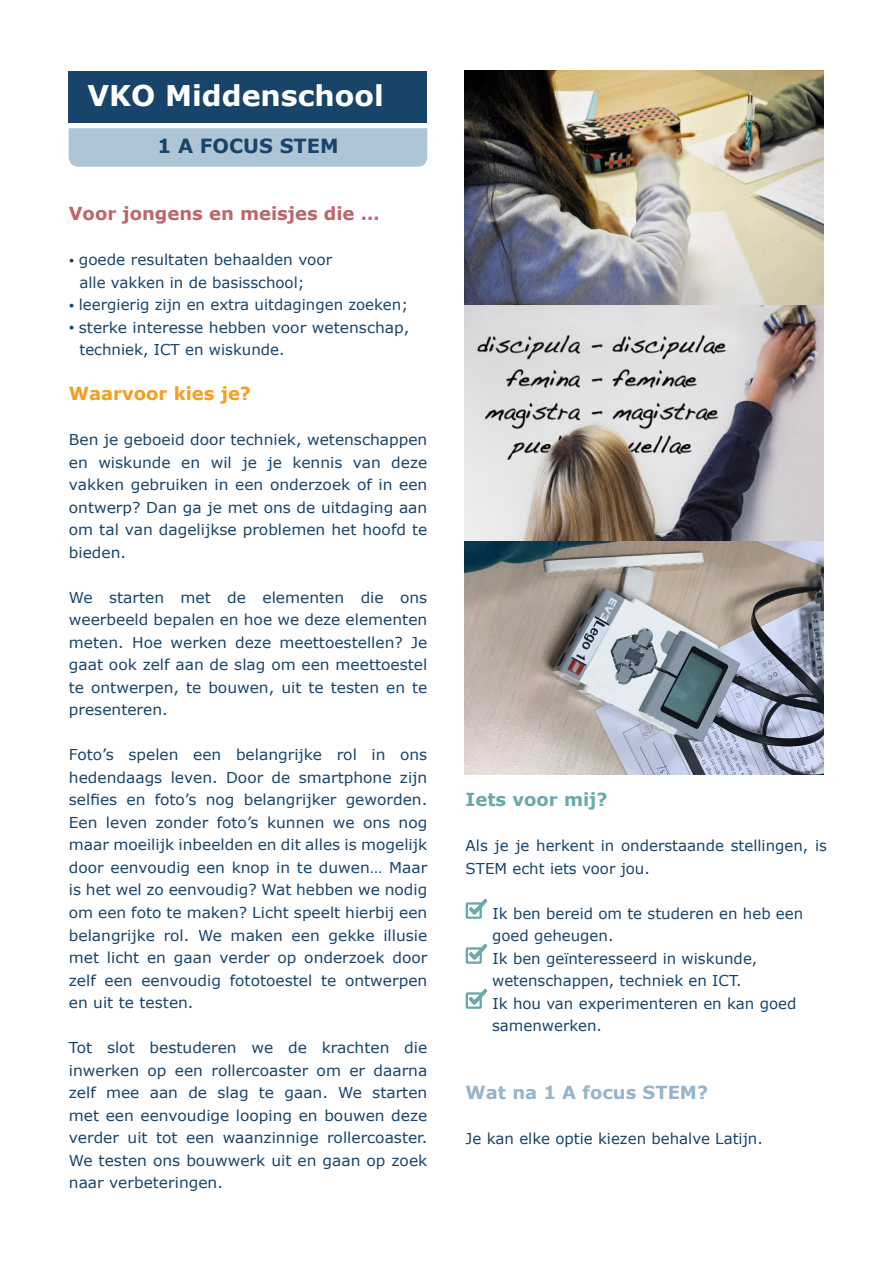
<style>
.page{position:relative;width:893px;height:1263px;background:#fff}
.page>*{position:absolute;margin:0;border:0;box-sizing:border-box;transform-origin:0 0}
.t1{font:700 28.5px "Verdana";color:#fff}
.t2{font:700 19.5px "Verdana";color:#184469}
.t3{font:700 18px "Verdana";color:#bc666c}
.t4{font:700 18px "Verdana";color:#96b5ca}
.t5{font:700 18px "Verdana";color:#f3a020}
.t6{font:700 18px "Verdana";color:#69a9aa}
.t7{font:15px/22.5px "Verdana";color:#184469;text-align:justify}
.t8{font:15px "Verdana";color:#184469;scale:1.04 1}
.s1{font-size:10.5px}
</style>
<div class="page">
<div style="left:69px;top:128px;width:358px;height:39px;background:#aec5d6"></div>
<div style="left:69px;top:71px;width:358px;height:51px;background:#184469"></div>
<svg style="left:466px;top:898px;width:22px;height:21px"></svg>
<svg style="left:466px;top:943px;width:22px;height:21px"></svg>
<svg style="left:466px;top:988px;width:22px;height:21px"></svg>
<img style="left:464px;top:71px;width:359px;height:703px">
<p class="t1" style="left:87px;top:76px;width:298px">VKO Middenschool</p>
<p class="t2" style="left:158px;top:132px;width:182px">1 A FOCUS STEM</p>
<p class="t3" style="left:69px;top:201px;width:312px">Voor jongens en meisjes die …</p>
<p class="t7" style="left:69px;top:249px;width:265px"><span class="s1">•</span> goede resultaten behaalden voor</p>
<p class="t7" style="left:79px;top:271px;width:227px">alle vakken in de basisschool;</p>
<p class="t7" style="left:69px;top:294px;width:341px"><span class="s1">•</span> leergierig zijn en extra uitdagingen zoeken;</p>
<p class="t8" style="left:69px;top:317px;width:329px"><span class="s1">•</span> sterke interesse hebben voor wetenschap,</p>
<p class="t7" style="left:79px;top:339px;width:207px">techniek, ICT en wiskunde.</p>
<p class="t5" style="left:69px;top:381px;width:184px">Waarvoor kies je?</p>
<p class="t7" style="left:69px;top:429px;width:360px">Ben je geboeid door techniek, wetenschappen en wiskunde en wil je je kennis van deze vakken gebruiken in een onderzoek of in een ontwerp? Dan ga je met ons de uitdaging aan om tal van dagelijkse problemen het hoofd te bieden.</p>
<p class="t7" style="left:69px;top:586px;width:360px">We starten met de elementen die ons weerbeeld bepalen en hoe we deze elementen meten. Hoe werken deze meettoestellen? Je gaat ook zelf aan de slag om een meettoestel te ontwerpen, te bouwen, uit te testen en te presenteren.</p>
<p class="t7" style="left:69px;top:744px;width:360px">Foto’s spelen een belangrijke rol in ons hedendaags leven. Door de smartphone zijn selfies en foto’s nog belangrijker geworden.<br>Een leven zonder foto’s kunnen we ons nog maar moeilijk inbeelden en dit alles is mogelijk door eenvoudig een knop in te duwen… Maar is het wel zo eenvoudig? Wat hebben we nodig om een foto te maken? Licht speelt hierbij een belangrijke rol. We maken een gekke illusie met licht en gaan verder op onderzoek door zelf een eenvoudig fototoestel te ontwerpen en uit te testen.</p>
<p class="t7" style="left:69px;top:1036px;width:360px">Tot slot bestuderen we de krachten die inwerken op een rollercoaster om er daarna zelf mee aan de slag te gaan. We starten met een eenvoudige looping en bouwen deze verder uit tot een waanzinnige rollercoaster.<br>We testen ons bouwwerk uit en gaan op zoek naar verbeteringen.</p>
<p class="t6" style="left:466px;top:787px;width:143px">Iets voor mij?</p>
<p class="t7" style="left:466px;top:834px;width:363px">Als je je herkent in onderstaande stellingen, is<br>STEM echt iets voor jou.</p>
<p class="t7" style="left:492px;top:902px;width:312px">Ik ben bereid om te studeren en heb een</p>
<p class="t7" style="left:492px;top:924px;width:123px">goed geheugen.</p>
<p class="t7" style="left:492px;top:947px;width:266px">Ik ben geïnteresseerd in wiskunde,</p>
<p class="t7" style="left:492px;top:969px;width:251px">wetenschappen, techniek en ICT.</p>
<p class="t7" style="left:492px;top:992px;width:305px">Ik hou van experimenteren en kan goed</p>
<p class="t7" style="left:492px;top:1014px;width:111px">samenwerken.</p>
<p class="t4" style="left:466px;top:1079px;width:244px">Wat na 1 A focus STEM?</p>
<p class="t7" style="left:466px;top:1127px;width:299px">Je kan elke optie kiezen behalve Latijn.</p>
</div>
